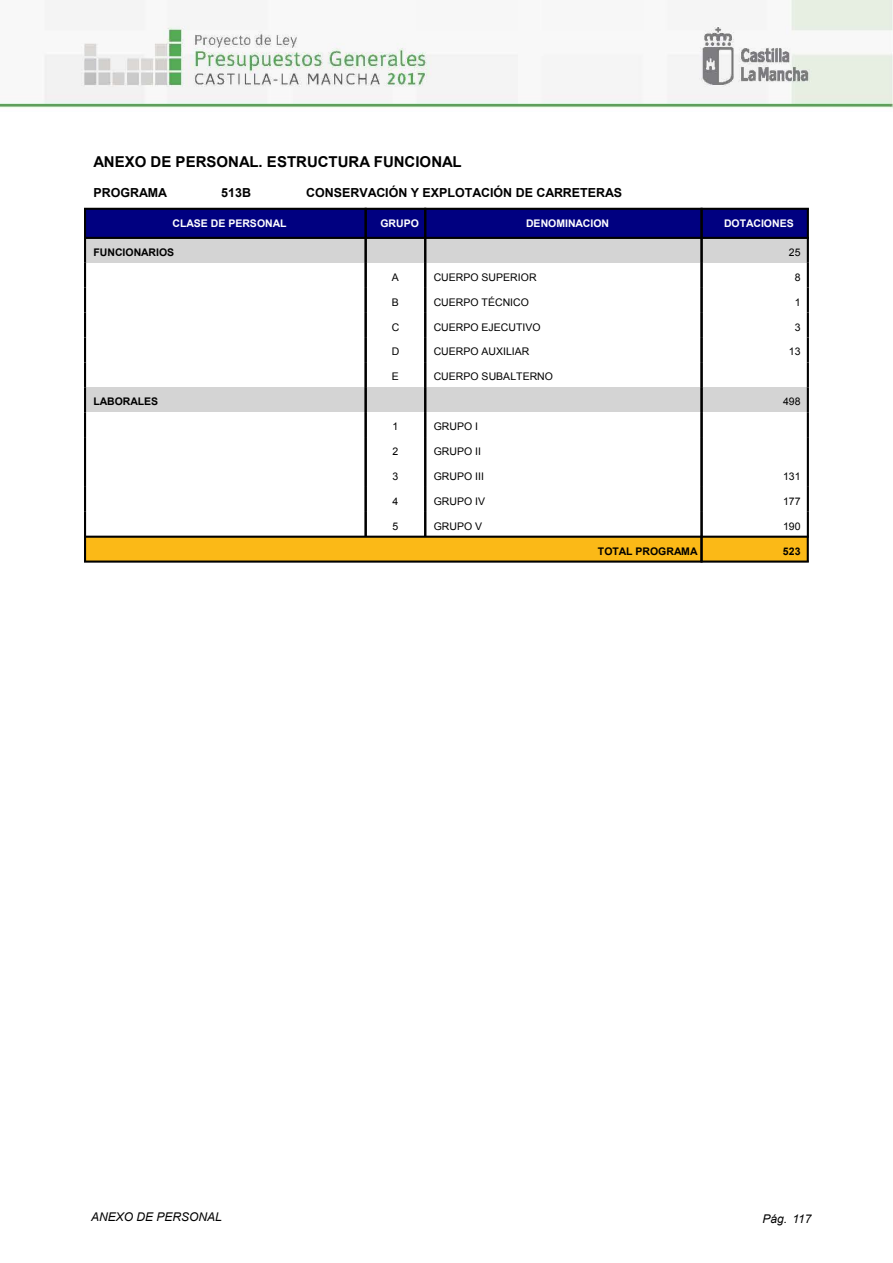
<style>
.page{position:relative;width:893px;height:1263px;background:#fff}
.page>*{position:absolute;margin:0;border:0;box-sizing:border-box;transform-origin:0 0}
.t1{font:700 15px "Arial";color:#000}
.t2{font:700 12.45px "Arial";color:#000}
.t3{font:italic 12px "Arial";color:#000}
.t4{font:10.5px "Arial";color:#000}
.t5{font:700 10.5px "Arial";color:#fff}
.t6{font:700 10.5px "Arial";color:#000}
</style>
<div class="page">
<div style="left:85px;top:209px;width:281px;height:29px;background:#000080"></div>
<div style="left:366px;top:209px;width:59px;height:29px;background:#000080"></div>
<div style="left:425px;top:209px;width:277px;height:29px;background:#000080"></div>
<div style="left:702px;top:209px;width:106px;height:29px;background:#000080"></div>
<div style="left:85px;top:238px;width:281px;height:25px;background:#d4d4d4"></div>
<div style="left:366px;top:238px;width:59px;height:25px;background:#d4d4d4"></div>
<div style="left:425px;top:238px;width:277px;height:25px;background:#d4d4d4"></div>
<div style="left:702px;top:238px;width:106px;height:25px;background:#d4d4d4"></div>
<div style="left:85px;top:387px;width:281px;height:25px;background:#d4d4d4"></div>
<div style="left:366px;top:387px;width:59px;height:25px;background:#d4d4d4"></div>
<div style="left:425px;top:387px;width:277px;height:25px;background:#d4d4d4"></div>
<div style="left:702px;top:387px;width:106px;height:25px;background:#d4d4d4"></div>
<div style="left:85px;top:537px;width:616px;height:25px;background:#fbb917"></div>
<div style="left:701px;top:537px;width:107px;height:25px;background:#fbb917"></div>
<hr style="left:84px;top:209px;width:2px;height:29px;background:#000">
<hr style="left:84px;top:208px;width:283px;height:2px;background:#000">
<hr style="left:84px;top:237px;width:283px;height:2px;background:#000">
<hr style="left:365px;top:209px;width:2px;height:29px;background:#000">
<hr style="left:365px;top:208px;width:61px;height:2px;background:#000">
<hr style="left:365px;top:237px;width:61px;height:2px;background:#000">
<hr style="left:424px;top:209px;width:2px;height:29px;background:#000">
<hr style="left:424px;top:208px;width:279px;height:2px;background:#000">
<hr style="left:424px;top:237px;width:279px;height:2px;background:#000">
<hr style="left:700px;top:209px;width:3px;height:29px;background:#000">
<hr style="left:807px;top:209px;width:2px;height:29px;background:#000">
<hr style="left:700px;top:208px;width:109px;height:2px;background:#000">
<hr style="left:700px;top:237px;width:109px;height:2px;background:#000">
<hr style="left:84px;top:238px;width:2px;height:25px;background:#000">
<hr style="left:365px;top:238px;width:2px;height:25px;background:#000">
<hr style="left:424px;top:238px;width:2px;height:25px;background:#000">
<hr style="left:700px;top:238px;width:3px;height:25px;background:#000">
<hr style="left:807px;top:238px;width:2px;height:25px;background:#000">
<hr style="left:84px;top:263px;width:2px;height:25px;background:#000">
<hr style="left:365px;top:263px;width:2px;height:25px;background:#000">
<hr style="left:424px;top:263px;width:2px;height:25px;background:#000">
<hr style="left:700px;top:263px;width:3px;height:25px;background:#000">
<hr style="left:807px;top:263px;width:2px;height:25px;background:#000">
<hr style="left:84px;top:288px;width:2px;height:25px;background:#000">
<hr style="left:365px;top:288px;width:2px;height:25px;background:#000">
<hr style="left:424px;top:288px;width:2px;height:25px;background:#000">
<hr style="left:700px;top:288px;width:3px;height:25px;background:#000">
<hr style="left:807px;top:288px;width:2px;height:25px;background:#000">
<hr style="left:84px;top:313px;width:2px;height:24px;background:#000">
<hr style="left:365px;top:313px;width:2px;height:24px;background:#000">
<hr style="left:424px;top:313px;width:2px;height:24px;background:#000">
<hr style="left:700px;top:313px;width:3px;height:24px;background:#000">
<hr style="left:807px;top:313px;width:2px;height:24px;background:#000">
<hr style="left:84px;top:337px;width:2px;height:25px;background:#000">
<hr style="left:365px;top:337px;width:2px;height:25px;background:#000">
<hr style="left:424px;top:337px;width:2px;height:25px;background:#000">
<hr style="left:700px;top:337px;width:3px;height:25px;background:#000">
<hr style="left:807px;top:337px;width:2px;height:25px;background:#000">
<hr style="left:84px;top:362px;width:2px;height:25px;background:#000">
<hr style="left:365px;top:362px;width:2px;height:25px;background:#000">
<hr style="left:424px;top:362px;width:2px;height:25px;background:#000">
<hr style="left:700px;top:362px;width:3px;height:25px;background:#000">
<hr style="left:807px;top:362px;width:2px;height:25px;background:#000">
<hr style="left:84px;top:387px;width:2px;height:25px;background:#000">
<hr style="left:365px;top:387px;width:2px;height:25px;background:#000">
<hr style="left:424px;top:387px;width:2px;height:25px;background:#000">
<hr style="left:700px;top:387px;width:3px;height:25px;background:#000">
<hr style="left:807px;top:387px;width:2px;height:25px;background:#000">
<hr style="left:84px;top:412px;width:2px;height:25px;background:#000">
<hr style="left:365px;top:412px;width:2px;height:25px;background:#000">
<hr style="left:424px;top:412px;width:2px;height:25px;background:#000">
<hr style="left:700px;top:412px;width:3px;height:25px;background:#000">
<hr style="left:807px;top:412px;width:2px;height:25px;background:#000">
<hr style="left:84px;top:437px;width:2px;height:25px;background:#000">
<hr style="left:365px;top:437px;width:2px;height:25px;background:#000">
<hr style="left:424px;top:437px;width:2px;height:25px;background:#000">
<hr style="left:700px;top:437px;width:3px;height:25px;background:#000">
<hr style="left:807px;top:437px;width:2px;height:25px;background:#000">
<hr style="left:84px;top:462px;width:2px;height:25px;background:#000">
<hr style="left:365px;top:462px;width:2px;height:25px;background:#000">
<hr style="left:424px;top:462px;width:2px;height:25px;background:#000">
<hr style="left:700px;top:462px;width:3px;height:25px;background:#000">
<hr style="left:807px;top:462px;width:2px;height:25px;background:#000">
<hr style="left:84px;top:487px;width:2px;height:25px;background:#000">
<hr style="left:365px;top:487px;width:2px;height:25px;background:#000">
<hr style="left:424px;top:487px;width:2px;height:25px;background:#000">
<hr style="left:700px;top:487px;width:3px;height:25px;background:#000">
<hr style="left:807px;top:487px;width:2px;height:25px;background:#000">
<hr style="left:84px;top:512px;width:2px;height:25px;background:#000">
<hr style="left:365px;top:512px;width:2px;height:25px;background:#000">
<hr style="left:424px;top:512px;width:2px;height:25px;background:#000">
<hr style="left:700px;top:512px;width:3px;height:25px;background:#000">
<hr style="left:807px;top:512px;width:2px;height:25px;background:#000">
<hr style="left:84px;top:537px;width:2px;height:25px;background:#000">
<hr style="left:84px;top:536px;width:619px;height:2px;background:#000">
<hr style="left:84px;top:560px;width:619px;height:3px;background:#000">
<hr style="left:700px;top:537px;width:3px;height:25px;background:#000">
<hr style="left:807px;top:537px;width:2px;height:25px;background:#000">
<hr style="left:700px;top:536px;width:109px;height:2px;background:#000">
<hr style="left:700px;top:560px;width:109px;height:3px;background:#000">
<img style="left:0;top:0;width:893px;height:109px">
<h1 class="t1" style="left:94px;top:152px;width:370px">ANEXO DE PERSONAL. ESTRUCTURA FUNCIONAL</h1>
<p class="t2" style="left:94px;top:184px;width:75px">PROGRAMA</p>
<p class="t2" style="left:221px;top:184px;width:31px">513B</p>
<p class="t2" style="left:306px;top:184px;width:317px">CONSERVACIÓN Y EXPLOTACIÓN DE CARRETERAS</p>
<p class="t5" style="left:173px;top:216px;width:115px">CLASE DE PERSONAL</p>
<p class="t5" style="left:380px;top:216px;width:40px">GRUPO</p>
<p class="t5" style="left:526px;top:216px;width:85px">DENOMINACION</p>
<p class="t5" style="left:724px;top:216px;width:71px">DOTACIONES</p>
<p class="t6" style="left:94px;top:245px;width:82px">FUNCIONARIOS</p>
<p class="t4" style="left:789px;top:245px;width:13px">25</p>
<p class="t4" style="left:392px;top:270px;width:9px">A</p>
<p class="t4" style="left:434px;top:270px;width:104px">CUERPO SUPERIOR</p>
<p class="t4" style="left:795px;top:270px;width:7px">8</p>
<p class="t4" style="left:392px;top:295px;width:9px">B</p>
<p class="t4" style="left:434px;top:295px;width:97px">CUERPO TÉCNICO</p>
<p class="t4" style="left:795px;top:295px;width:7px">1</p>
<p class="t4" style="left:392px;top:320px;width:9px">C</p>
<p class="t4" style="left:434px;top:320px;width:109px">CUERPO EJECUTIVO</p>
<p class="t4" style="left:795px;top:320px;width:7px">3</p>
<p class="t4" style="left:392px;top:345px;width:9px">D</p>
<p class="t4" style="left:434px;top:345px;width:97px">CUERPO AUXILIAR</p>
<p class="t4" style="left:789px;top:345px;width:13px">13</p>
<p class="t4" style="left:392px;top:370px;width:9px">E</p>
<p class="t4" style="left:434px;top:370px;width:121px">CUERPO SUBALTERNO</p>
<p class="t6" style="left:94px;top:395px;width:66px">LABORALES</p>
<p class="t4" style="left:783px;top:395px;width:19px">498</p>
<p class="t4" style="left:393px;top:420px;width:7px">1</p>
<p class="t4" style="left:434px;top:420px;width:46px">GRUPO I</p>
<p class="t4" style="left:393px;top:444px;width:7px">2</p>
<p class="t4" style="left:434px;top:444px;width:49px">GRUPO II</p>
<p class="t4" style="left:393px;top:469px;width:7px">3</p>
<p class="t4" style="left:434px;top:469px;width:52px">GRUPO III</p>
<p class="t4" style="left:783px;top:469px;width:19px">131</p>
<p class="t4" style="left:393px;top:494px;width:7px">4</p>
<p class="t4" style="left:434px;top:494px;width:53px">GRUPO IV</p>
<p class="t4" style="left:783px;top:494px;width:19px">177</p>
<p class="t4" style="left:392px;top:519px;width:7px">5</p>
<p class="t4" style="left:434px;top:519px;width:50px">GRUPO V</p>
<p class="t4" style="left:783px;top:519px;width:19px">190</p>
<p class="t6" style="left:598px;top:544px;width:101px">TOTAL PROGRAMA</p>
<p class="t6" style="left:783px;top:544px;width:19px">523</p>
<p class="t3" style="left:91px;top:1209px;width:132px">ANEXO DE PERSONAL</p>
<p class="t3" style="left:763px;top:1211px;width:51px">Pág. 117</p>
</div>
